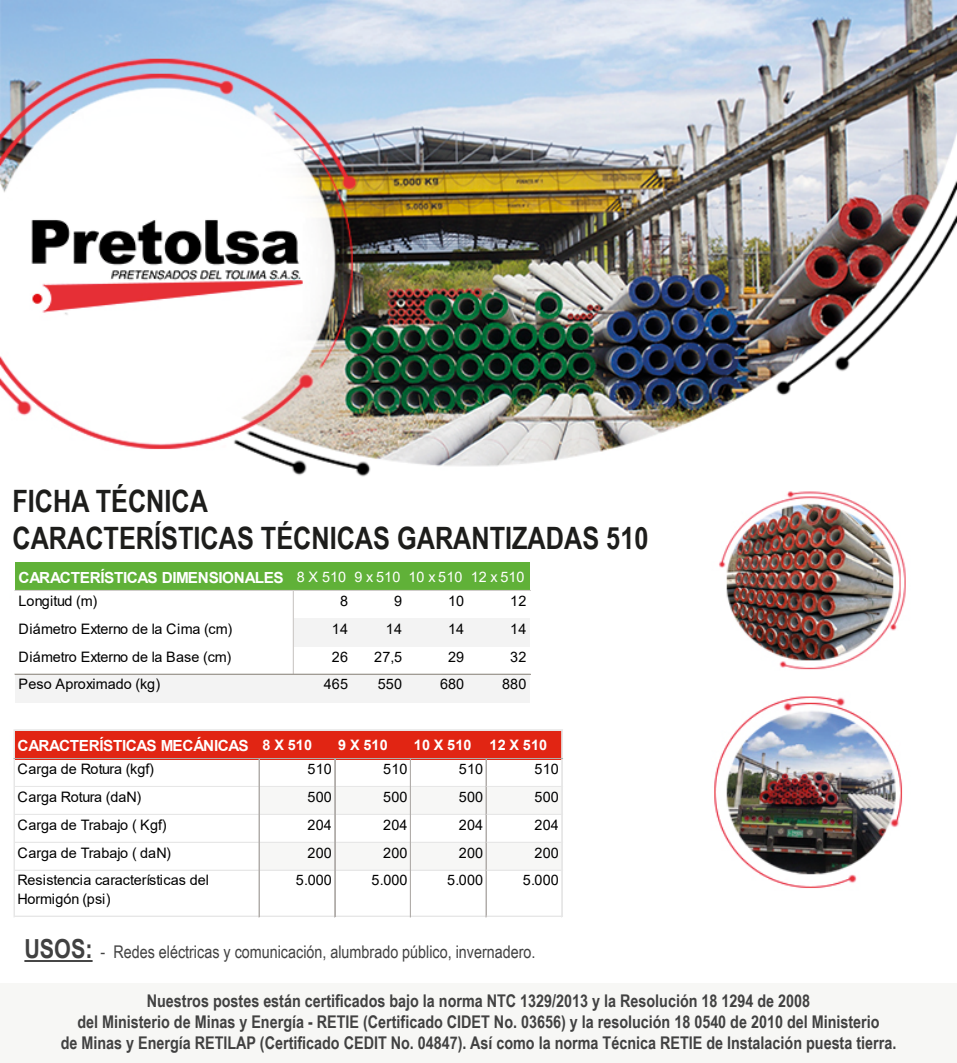
<style>
.page{position:relative;width:957px;height:1063px;background:#fff}
.page>*{position:absolute;margin:0;border:0;box-sizing:border-box;transform-origin:0 0}
.t1{font:700 30.75px/37px "Arial Narrow";color:#1d1d1b}
.t2{font:700 17.5px/21px "Arial Narrow";color:#414141;text-align:center}
.t3{font:17.5px "Arial Narrow";color:#414141}
.t4{font:700 15.25px "Arial";letter-spacing:-.02em;color:#fff}
.t5{font:14.38px/18px "Arial";letter-spacing:.005em;color:#000}
.t6{font:700 14.38px "Arial";letter-spacing:.005em;color:#fff}
.s1{font-weight:400;font-size:14.38px}
.s2{font-size:14.38px}
.s3{font-weight:700;font-size:26.25px}
</style>
<div class="page">
<img style="left:0;top:0;width:956px;height:888px">
<div style="left:12px;top:479px;width:671px;height:497px;background:#fff"></div>
<hr style="left:24px;top:960px;width:69px;height:2px;background:#414141">
<div style="left:0;top:983px;width:956px;height:79px;background:#f7f7f5"></div>
<div style="left:15px;top:730px;width:547px;height:29px;background:#e12513"></div>
<div style="left:259px;top:786px;width:303px;height:29px;background:#f7f7f6"></div>
<div style="left:259px;top:842px;width:303px;height:29px;background:#f7f7f6"></div>
<svg style="left:14px;top:729px;width:1px;height:29px"></svg>
<svg style="left:561px;top:730px;width:1px;height:28px"></svg>
<hr style="left:15px;top:786px;width:244px;height:1px;background:#e7e7e7">
<hr style="left:260px;top:786px;width:74px;height:1px;background:#e7e7e7">
<hr style="left:335px;top:786px;width:75px;height:1px;background:#e7e7e7">
<hr style="left:411px;top:786px;width:75px;height:1px;background:#e7e7e7">
<hr style="left:15px;top:814px;width:244px;height:1px;background:#e7e7e7">
<hr style="left:260px;top:814px;width:74px;height:1px;background:#e7e7e7">
<hr style="left:335px;top:814px;width:75px;height:1px;background:#e7e7e7">
<hr style="left:411px;top:814px;width:75px;height:1px;background:#e7e7e7">
<hr style="left:15px;top:842px;width:244px;height:1px;background:#e7e7e7">
<hr style="left:260px;top:842px;width:74px;height:1px;background:#e7e7e7">
<hr style="left:335px;top:842px;width:75px;height:1px;background:#e7e7e7">
<hr style="left:411px;top:842px;width:75px;height:1px;background:#e7e7e7">
<hr style="left:15px;top:870px;width:244px;height:1px;background:#e7e7e7">
<hr style="left:260px;top:870px;width:74px;height:1px;background:#e7e7e7">
<hr style="left:335px;top:870px;width:75px;height:1px;background:#e7e7e7">
<hr style="left:411px;top:870px;width:75px;height:1px;background:#e7e7e7">
<hr style="left:15px;top:915px;width:244px;height:1px;background:#e7e7e7">
<hr style="left:15px;top:916px;width:244px;height:1px;background:#e7e7e7">
<hr style="left:260px;top:915px;width:74px;height:1px;background:#e7e7e7">
<hr style="left:260px;top:916px;width:74px;height:1px;background:#e7e7e7">
<hr style="left:335px;top:915px;width:75px;height:1px;background:#e7e7e7">
<hr style="left:335px;top:916px;width:75px;height:1px;background:#e7e7e7">
<hr style="left:411px;top:915px;width:75px;height:1px;background:#e7e7e7">
<hr style="left:411px;top:916px;width:75px;height:1px;background:#e7e7e7">
<hr style="left:14px;top:759px;width:1px;height:158px;background:#e7e7e7">
<hr style="left:561px;top:759px;width:1px;height:158px;background:#e7e7e7">
<hr style="left:259px;top:759px;width:1px;height:158px;background:#b1adaa">
<hr style="left:334px;top:759px;width:1px;height:158px;background:#b1adaa">
<hr style="left:410px;top:759px;width:1px;height:158px;background:#b1adaa">
<hr style="left:485px;top:759px;width:1px;height:158px;background:#b1adaa">
<hr style="left:486px;top:759px;width:1px;height:158px;background:#b1adaa">
<hr style="left:15px;top:729px;width:547px;height:1px;background:#e7e7e7">
<hr style="left:14px;top:758px;width:548px;height:1px;background:#b1adaa">
<hr style="left:487px;top:786px;width:75px;height:1px;background:#e7e7e7">
<hr style="left:487px;top:814px;width:75px;height:1px;background:#e7e7e7">
<hr style="left:487px;top:842px;width:75px;height:1px;background:#e7e7e7">
<hr style="left:487px;top:870px;width:75px;height:1px;background:#e7e7e7">
<hr style="left:487px;top:915px;width:75px;height:1px;background:#e7e7e7">
<hr style="left:487px;top:916px;width:75px;height:1px;background:#e7e7e7">
<div style="left:16px;top:562px;width:514px;height:29px;background:#60b138"></div>
<div style="left:293px;top:618px;width:237px;height:29px;background:#f3f3f3"></div>
<div style="left:16px;top:674px;width:514px;height:29px;background:#f3f3f3"></div>
<hr style="left:15px;top:618px;width:278px;height:1px;background:#bfbfbf">
<hr style="left:15px;top:646px;width:278px;height:1px;background:#bfbfbf">
<hr style="left:293px;top:591px;width:1px;height:83px;background:#cfccca">
<hr style="left:15px;top:590px;width:515px;height:1px;background:#cfccca">
<hr style="left:294px;top:618px;width:236px;height:1px;background:#bfbfbf">
<hr style="left:294px;top:646px;width:236px;height:1px;background:#bfbfbf">
<hr style="left:15px;top:674px;width:515px;height:1px;background:#a09b94">
<h1 class="t1" style="left:12px;top:481px;width:637px">FICHA TÉCNICA<br>CARACTERÍSTICAS TÉCNICAS GARANTIZADAS 510</h1>
<p class="t4" style="left:19px;top:566px;width:507px">CARACTERÍSTICAS DIMENSIONALES <span class="s1">8 X 510 9 x 510 10 x 510 12 x 510</span></p>
<p class="t5" style="left:19px;top:591px;width:80px">Longitud (m)</p>
<p class="t5" style="left:340px;top:591px;width:10px">8</p>
<p class="t5" style="left:394px;top:591px;width:10px">9</p>
<p class="t5" style="left:448px;top:591px;width:18px">10</p>
<p class="t5" style="left:510px;top:591px;width:18px">12</p>
<p class="t5" style="left:19px;top:619px;width:215px">Diámetro Externo de la Cima (cm)</p>
<p class="t5" style="left:332px;top:619px;width:18px">14</p>
<p class="t5" style="left:386px;top:619px;width:18px">14</p>
<p class="t5" style="left:448px;top:619px;width:18px">14</p>
<p class="t5" style="left:510px;top:619px;width:18px">14</p>
<p class="t5" style="left:19px;top:647px;width:214px">Diámetro Externo de la Base (cm)</p>
<p class="t5" style="left:332px;top:647px;width:18px">26</p>
<p class="t5" style="left:374px;top:647px;width:29px">27,5</p>
<p class="t5" style="left:448px;top:647px;width:18px">29</p>
<p class="t5" style="left:510px;top:647px;width:18px">32</p>
<p class="t5" style="left:19px;top:675px;width:143px">Peso Aproximado (kg)</p>
<p class="t5" style="left:324px;top:675px;width:26px">465</p>
<p class="t5" style="left:378px;top:675px;width:26px">550</p>
<p class="t5" style="left:440px;top:675px;width:26px">680</p>
<p class="t5" style="left:502px;top:675px;width:26px">880</p>
<p class="t4" style="left:18px;top:734px;width:296px">CARACTERÍSTICAS MECÁNICAS <span class="s2">8 X 510</span></p>
<p class="t6" style="left:338px;top:734px;width:51px">9 X 510</p>
<p class="t6" style="left:414px;top:734px;width:59px">10 X 510</p>
<p class="t6" style="left:489px;top:734px;width:59px">12 X 510</p>
<p class="t5" style="left:18px;top:759px;width:138px">Carga de Rotura (kgf)</p>
<p class="t5" style="left:307px;top:759px;width:26px">510</p>
<p class="t5" style="left:383px;top:759px;width:26px">510</p>
<p class="t5" style="left:459px;top:759px;width:26px">510</p>
<p class="t5" style="left:534px;top:759px;width:26px">510</p>
<p class="t5" style="left:18px;top:787px;width:125px">Carga Rotura (daN)</p>
<p class="t5" style="left:307px;top:787px;width:26px">500</p>
<p class="t5" style="left:383px;top:787px;width:26px">500</p>
<p class="t5" style="left:459px;top:787px;width:26px">500</p>
<p class="t5" style="left:534px;top:787px;width:26px">500</p>
<p class="t5" style="left:18px;top:815px;width:150px">Carga de Trabajo ( Kgf)</p>
<p class="t5" style="left:307px;top:815px;width:26px">204</p>
<p class="t5" style="left:383px;top:815px;width:26px">204</p>
<p class="t5" style="left:459px;top:815px;width:26px">204</p>
<p class="t5" style="left:534px;top:815px;width:26px">204</p>
<p class="t5" style="left:18px;top:843px;width:155px">Carga de Trabajo ( daN)</p>
<p class="t5" style="left:307px;top:843px;width:26px">200</p>
<p class="t5" style="left:383px;top:843px;width:26px">200</p>
<p class="t5" style="left:459px;top:843px;width:26px">200</p>
<p class="t5" style="left:534px;top:843px;width:26px">200</p>
<p class="t5" style="left:18px;top:871px;width:193px">Resistencia características del<br>Hormigón (psi)</p>
<p class="t5" style="left:296px;top:871px;width:37px">5.000</p>
<p class="t5" style="left:371px;top:871px;width:37px">5.000</p>
<p class="t5" style="left:447px;top:871px;width:37px">5.000</p>
<p class="t5" style="left:522px;top:871px;width:37px">5.000</p>
<p class="t3" style="left:24px;top:939px;width:512px"><span class="s3">USOS:</span> - Redes eléctricas y comunicación, alumbrado público, invernadero.</p>
<p class="t2" style="left:61px;top:989px;width:837px">Nuestros postes están certificados bajo la norma NTC 1329/2013 y la Resolución 18 1294 de 2008<br>del Ministerio de Minas y Energía - RETIE (Certificado CIDET No. 03656) y la resolución 18 0540 de 2010 del Ministerio<br>de Minas y Energía RETILAP (Certificado CEDIT No. 04847). Así como la norma Técnica RETIE de Instalación puesta tierra.</p>
</div>
